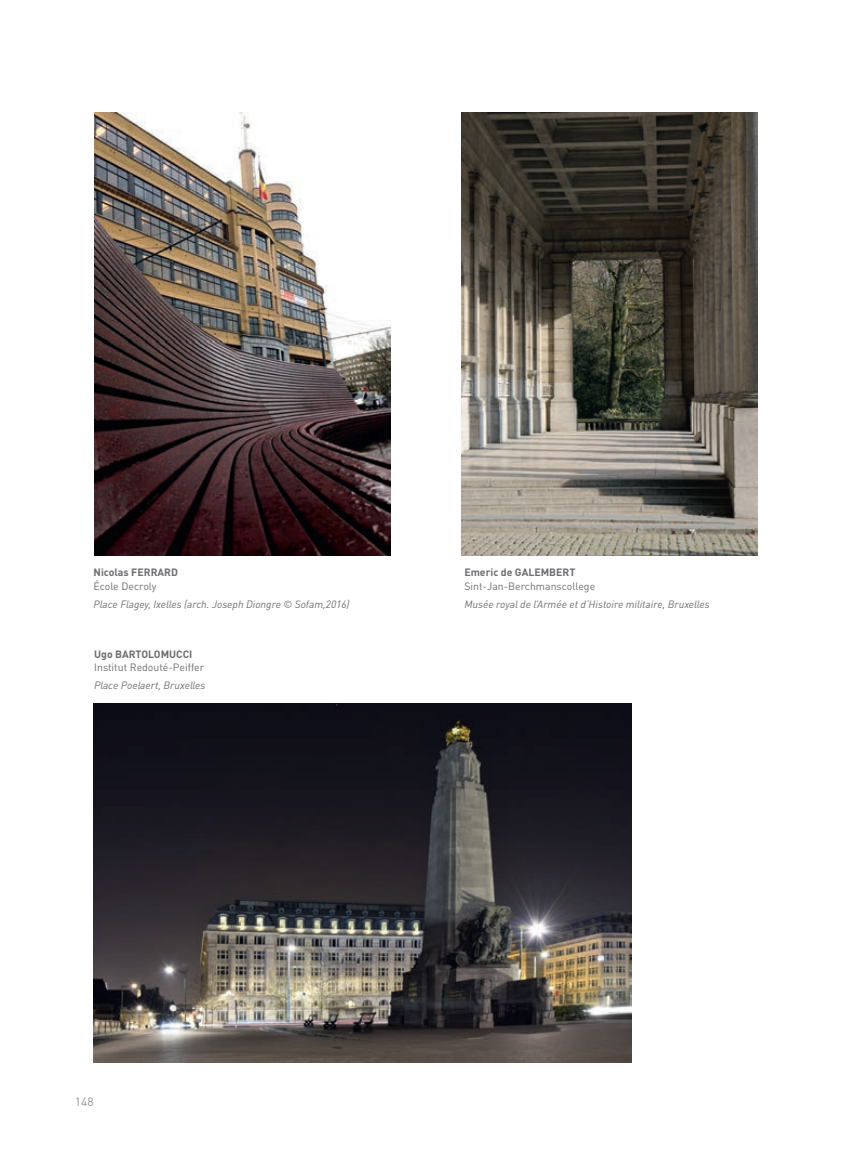
<style>
.page{position:relative;width:851px;height:1149px;background:#fff}
.page>*{position:absolute;margin:0;border:0;box-sizing:border-box;transform-origin:0 0}
.t1{font:12px "DIN";color:#939598}
.t2{font:italic 10.5px "DINOT";color:#6c6d70}
.t3{font:10.5px "DIN";color:#6c6d70}
.t4{font:700 10.5px "DIN";color:#6c6d70}
</style>
<div class="page">
<img style="left:94px;top:113px;width:296px;height:442px">
<img style="left:461px;top:113px;width:296px;height:442px">
<img style="left:94px;top:703px;width:537px;height:359px">
<p class="t4" style="left:94px;top:565px;width:86px">Nicolas FERRARD</p>
<p class="t3" style="left:94px;top:579px;width:64px">École Decroly</p>
<p class="t2" style="left:94px;top:597px;width:257px">Place Flagey, Ixelles (arch. Joseph Diongre © Sofam,2016)</p>
<p class="t4" style="left:94px;top:646px;width:100px">Ugo BARTOLOMUCCI</p>
<p class="t3" style="left:94px;top:660px;width:111px">Institut Redouté-Peiffer</p>
<p class="t2" style="left:94px;top:678px;width:113px">Place Poelaert, Bruxelles</p>
<p class="t4" style="left:464px;top:565px;width:112px">Emeric de GALEMBERT</p>
<p class="t3" style="left:464px;top:579px;width:132px">Sint-Jan-Berchmanscollege</p>
<p class="t2" style="left:464px;top:597px;width:247px">Musée royal de l’Armée et d’Histoire militaire, Bruxelles</p>
<p class="t1" style="left:75px;top:1094px;width:20px">148</p>
</div>
